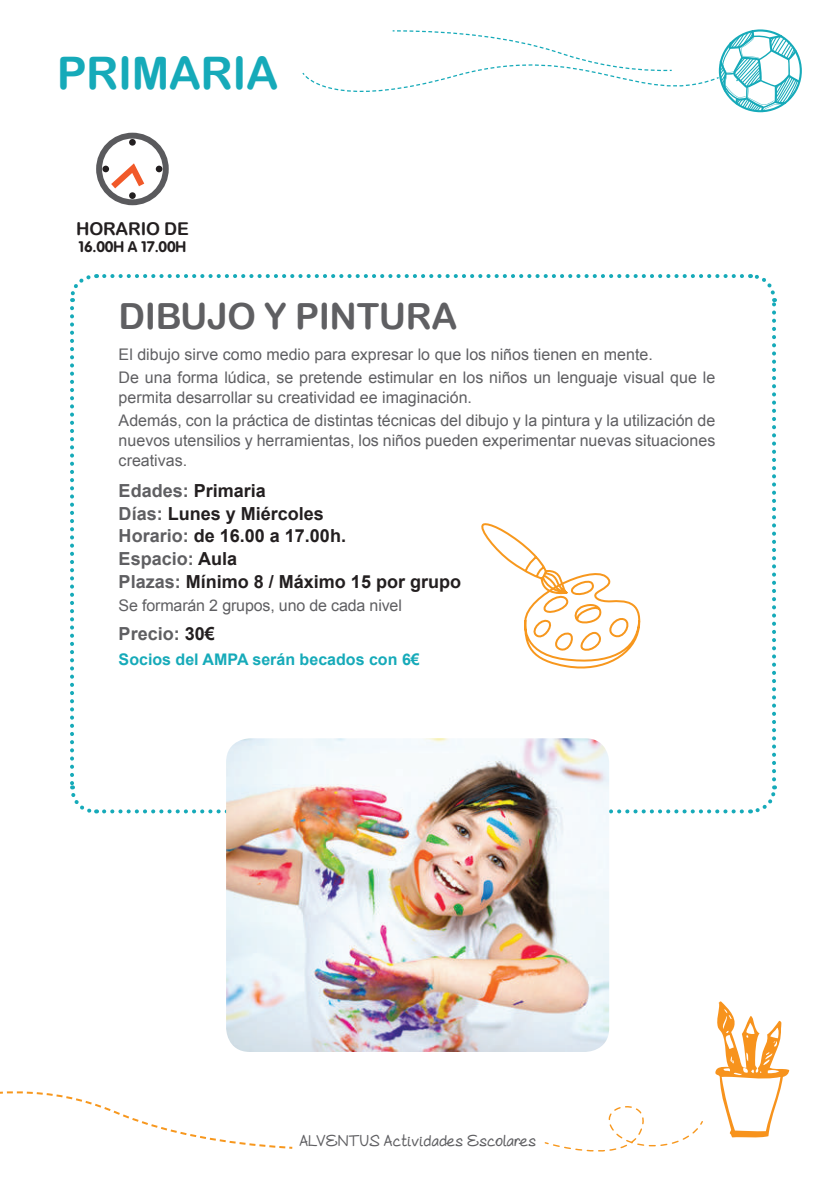
<style>
.page{position:relative;width:840px;height:1191px;background:#fff}
.page>*{position:absolute;margin:0;border:0;box-sizing:border-box;transform-origin:0 0}
.t1{font:44.8px "Arial Rounded MT Bold";letter-spacing:-.01em;color:#16aab9}
.t2{font:36px "Arial Rounded MT Bold";letter-spacing:-.01em;color:#5f5f62}
.t3{font:700 18px/22.8px "Arial";color:#231f20}
.t4{font:700 18px "Arial";color:#5f5f62}
.t5{font:17.6px "Arial Rounded MT Bold";color:#231f20}
.t6{font:16px/22.8px "Arial";color:#5f5f62}
.t7{font:700 16px "Arial";color:#16aab9}
.t8{font:800 16px "As Cute As";color:#5f5f62}
.t9{font:700 15.2px "VAG Rounded Std";letter-spacing:-.01em;color:#231f20}
.s1{color:#5f5f62}
.s2{color:#231f20}
</style>
<div class="page">
<svg style="left:0;top:1091px;width:293px;height:58px"></svg>
<svg style="left:302px;top:29px;width:499px;height:83px"></svg>
<svg style="left:544px;top:1106px;width:159px;height:46px"></svg>
<svg style="left:715px;top:1001px;width:73px;height:137px"></svg>
<svg style="left:96px;top:133px;width:73px;height:72px"></svg>
<svg style="left:70px;top:308px;width:27px;height:506px"></svg>
<svg style="left:104px;top:785px;width:673px;height:29px"></svg>
<svg style="left:749px;top:274px;width:28px;height:505px"></svg>
<svg style="left:70px;top:274px;width:671px;height:28px"></svg>
<svg style="left:481px;top:523px;width:160px;height:146px"></svg>
<img style="left:226px;top:738px;width:383px;height:314px">
<h1 class="t1" style="left:57px;top:47px;width:223px">PRI MARIA</h1>
<p class="t5" style="left:76px;top:218px;width:27px">HORAR</p>
<p class="t5" style="left:141px;top:218px;width:36px">IO DE</p>
<p class="t9" style="left:78px;top:238px;width:108px">16.00H a 17.00h</p>
<h2 class="t2" style="left:119px;top:295px;width:340px">DI BUJO Y PI NTURA</h2>
<p class="t6" style="left:119px;top:343px;width:597px">El dibujo sirve como medio para expresar lo que los niños tienen en mente.<br>De una forma lúdica, se pretende estimular en los niños un lenguaje visual que le</p>
<p class="t6" style="left:119px;top:386px;width:598px">permita desarrollar su creatividad ee imaginación.<br>Además, con la práctica de distintas técnicas del dibujo y la pintura y la utilización de</p>
<p class="t6" style="left:119px;top:430px;width:598px;line-height:20px">nuevos utensilios y herramientas, los niños pueden experimentar nuevas situaciones creativas.</p>
<p class="t3" style="left:119px;top:479px;width:344px"><span class="s1">Edades:</span> Primaria<br><span class="s1">Días:</span> Lunes y Miércoles<br><span class="s1">Horario:</span> de 16.00 a 17.00h.<br><span class="s1">Espacio:</span> Aula<br><span class="s1">Plazas:</span> Mínimo 8 / Máximo 15 por grupo</p>
<p class="t6" style="left:119px;top:594px;width:284px">Se formarán 2 grupos, uno de cada nivel</p>
<p class="t4" style="left:119px;top:623px;width:98px">Precio: <span class="s2">30€</span></p>
<p class="t7" style="left:119px;top:650px;width:302px">Socios del AMPA serán becados con 6€</p>
<p class="t8" style="left:299px;top:1130px;width:238px">ALVENTUS Actividades Escolares</p>
</div>
